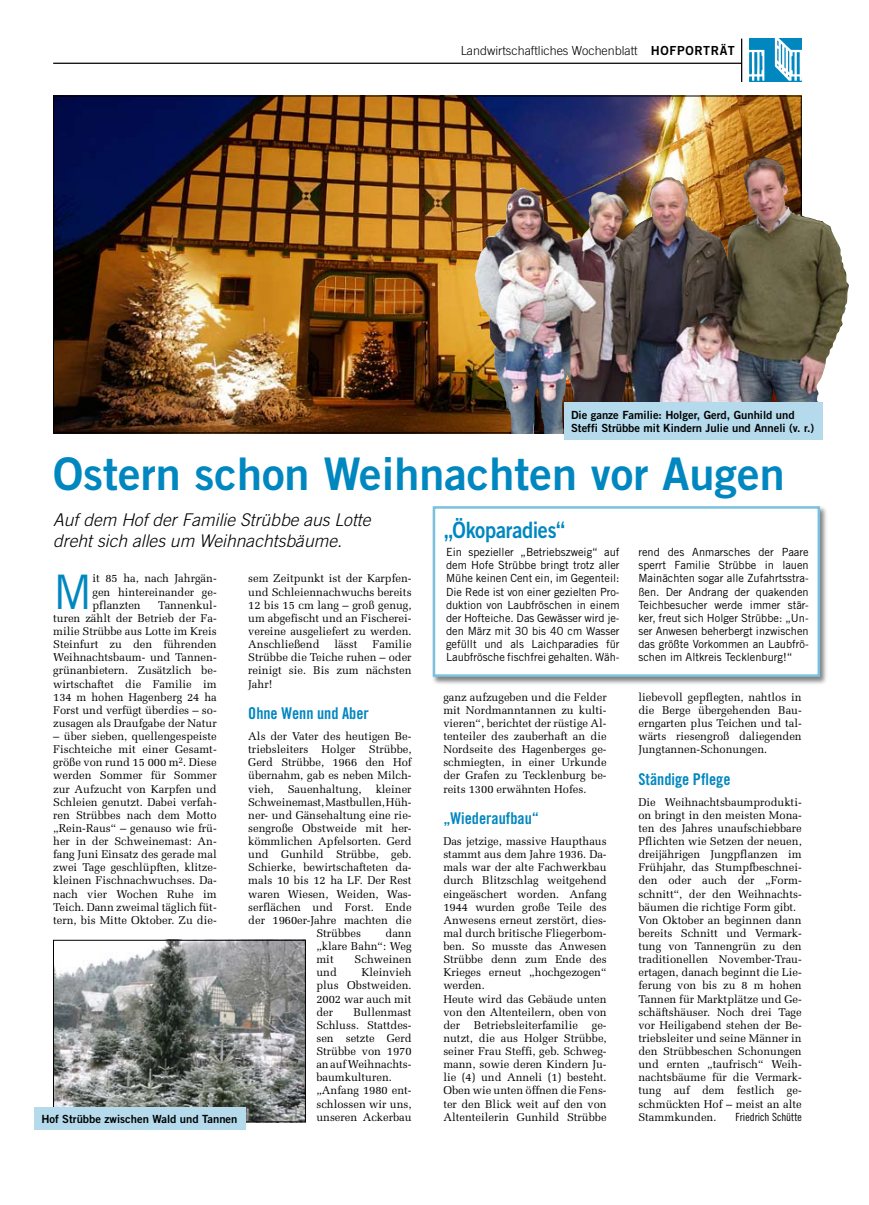
<style>
.page{position:relative;width:869px;height:1205px;background:#fff}
.page>*{position:absolute;margin:0;border:0;box-sizing:border-box;transform-origin:0 0}
.t1{font:47.62px "Trade Gothic LT";color:#0087c0}
.t2{font:45px "Trade Gothic LT Bold Two";color:#0087c0}
.t3{font:22.5px "Trade Gothic LT Bold Two";letter-spacing:-.015em;color:#0087c0;scale:.89 1}
.t4{font:italic 300 17.5px/21.2px "Trade Gothic LT";color:#000}
.t5{font:16.25px "Trade Gothic LT Bold Cond Twenty";color:#0087c0}
.t6{font:300 12.5px "Trade Gothic LT";color:#000}
.t7{font:11.25px/13.1px "Melior LT";color:#000;text-align:justify}
.t8{font:11.25px/13.1px "Trade Gothic LT";color:#000;text-align:justify}
.t9{font:11.25px/13.1px "Trade Gothic LT Bold Two";color:#000}
.t10{font:11.25px "Trade Gothic LT Cond Eighteen";color:#000}
.s1{font-family:"Trade Gothic LT Bold Two";font-weight:400}
</style>
<div class="page">
<hr style="left:53px;top:63px;width:688px;height:1px;background:#000">
<hr style="left:740px;top:39px;width:2px;height:43px;background:#000">
<div style="left:748px;top:39px;width:53px;height:43px;background:#0087c0"></div>
<img style="left:748px;top:38px;width:54px;height:43px">
<img style="left:55px;top:942px;width:248px;height:178px">
<div style="left:53px;top:940px;width:252px;height:182px;border:1px solid #000"></div>
<img style="left:55px;top:98px;width:744px;height:333px">
<div style="left:430px;top:504px;width:398px;height:182px;background:#000;opacity:.5"></div>
<div style="left:434px;top:507px;width:384px;height:168px;background:#fff"></div>
<div style="left:432px;top:506px;width:387px;height:171px;border:2px solid #79c1df"></div>
<img style="left:687px;top:164px;width:161px;height:269px">
<div style="left:563px;top:402px;width:259px;height:38px;background:#b4daec"></div>
<div style="left:34px;top:1107px;width:211px;height:22px;background:#b4daec"></div>
<p class="t6" style="left:460px;top:44px;width:275px">Landwirtschaftliches Wochenblatt <span class="s1">hofportRät</span></p>
<p class="t9" style="left:570px;top:408px;width:245px">Die ganze Familie: Holger, Gerd, Gunhild und<br>Steffi Strübbe mit Kindern Julie und Anneli (v. r.)</p>
<h2 class="t2" style="left:53px;top:446px;width:732px">Ostern schon Weihnachten vor Augen</h2>
<h3 class="t4" style="left:53px;top:508px;width:319px">Auf dem Hof der Familie Strübbe aus Lotte dreht sich alles um Weihnachtsbäume.</h3>
<h3 class="t3" style="left:444px;top:515px;width:137px">„Ökoparadies“</h3>
<p class="t8" style="left:446px;top:545px;width:175px">Ein spezieller „Betriebszweig“ auf dem Hofe Strübbe bringt trotz aller Mühe keinen Cent ein, im Gegenteil:<br>Die Rede ist von einer gezielten Pro&shy;duktion von Laubfröschen in einem der Hofteiche. Das Gewässer wird je&shy;den März mit 30 bis 40 cm Wasser gefüllt und als Laichparadies für Laubfrösche fischfrei gehalten. Wäh-</p>
<p class="t8" style="left:638px;top:545px;width:172px">rend des Anmarsches der Paare sperrt Familie Strübbe in lauen Mainächten sogar alle Zufahrtsstra&shy;ßen. Der Andrang der quakenden Teichbesucher werde immer stär&shy;ker, freut sich Holger Strübbe: „Un&shy;ser Anwesen beherbergt inzwischen das größte Vorkommen an Laubfrö&shy;schen im Altkreis Tecklenburg!“</p>
<h1 class="t1" style="left:53px;top:563px;width:41px">M</h1>
<p class="t7" style="left:92px;top:572px;width:126px">it 85 ha, nach Jahrgän&shy;gen hintereinander ge&shy;pflanzten</p>
<p class="t7" style="left:248px;top:572px;width:165px">sem Zeitpunkt ist der Karpfen&shy;und Schleiennachwuchs bereits 12 bis 15 cm lang – groß genug, um abgefischt und an Fischerei&shy;vereine ausgeliefert zu werden.<br>Anschließend</p>
<p class="t7" style="left:53px;top:598px;width:165px;text-indent:105px">Tannenkul&shy;turen zählt der Betrieb der Fa&shy;milie Strübbe aus Lotte im Kreis Steinfurt zu den führenden Weihnachtsbaum- und Tannen&shy;grünanbietern. Zusätzlich be&shy;wirtschaftet die Familie im 134 m hohen Hagenberg 24 ha Forst und verfügt überdies – so&shy;zusagen als Draufgabe der Natur</p>
<p class="t7" style="left:53px;top:729px;width:165px">– über sieben, quellengespeiste Fischteiche mit einer Gesamt&shy;größe von rund 15 000 m<sup>2</sup>. Diese werden Sommer für Sommer zur Aufzucht von Karpfen und Schleien genutzt. Dabei verfah&shy;ren Strübbes nach dem Motto „Rein-Raus“ – genauso wie frü&shy;her in der Schweinemast: An&shy;fang Juni Einsatz des gerade mal zwei Tage geschlüpften, klitze&shy;kleinen Fischnachwuchses. Da&shy;nach vier Wochen Ruhe im Teich. Dann zweimal täglich füt&shy;tern, bis Mitte Oktober. Zu die-</p>
<p class="t7" style="left:248px;top:638px;width:165px;text-indent:124px">Familie Strübbe die Teiche ruhen – oder reinigt sie. Bis zum nächsten Jahr!</p>
<h3 class="t5" style="left:248px;top:703px;width:122px">Ohne Wenn und Aber</h3>
<p class="t7" style="left:248px;top:729px;width:165px">Als der Vater des heutigen Be&shy;triebsleiters Holger Strübbe, Gerd Strübbe, 1966 den Hof übernahm, gab es neben Milch&shy;vieh,</p>
<p class="t7" style="left:334px;top:638px;width:24px">lässt</p>
<p class="t7" style="left:443px;top:690px;width:165px">ganz aufzugeben und die Felder mit Nordmanntannen zu kulti&shy;vieren“, berichtet der rüstige Al&shy;tenteiler des zauberhaft an die Nordseite des Hagenberges ge&shy;schmiegten, in einer Urkunde der Grafen zu Tecklenburg be&shy;reits 1300 erwähnten Hofes.</p>
<h3 class="t5" style="left:443px;top:808px;width:97px">„Wiederaufbau“</h3>
<p class="t7" style="left:443px;top:834px;width:165px;text-align:left">Das jetzige, massive Haupthaus stammt aus dem Jahre 1936. Da&shy;mals war der alte Fachwerkbau durch Blitzschlag weitgehend eingeäschert worden. Anfang<br>1944 wurden große Teile des<br>Anwesens erneut zerstört, dies&shy;mal durch britische Fliegerbom&shy;ben. So musste das Anwesen<br>Strübbe denn zum Ende des<br>Krieges erneut „hochgezogen“ werden.<br>Heute wird das Gebäude unten von den Altenteilern, oben von der Betriebsleiterfamilie ge&shy;nutzt, die aus Holger Strübbe, seiner Frau Steffi, geb. Schweg&shy;mann, sowie deren Kindern Ju&shy;lie (4) und Anneli (1) besteht.<br>Oben wie unten öffnen die Fens&shy;ter den Blick weit auf den von<br>Altenteilerin Gunhild Strübbe</p>
<p class="t7" style="left:638px;top:690px;width:165px">liebevoll gepflegten, nahtlos in die Berge übergehenden Bau&shy;erngarten plus Teichen und tal&shy;wärts riesengroß daliegenden Jungtannen-Schonungen.</p>
<h3 class="t5" style="left:638px;top:769px;width:93px">Ständige Pflege</h3>
<p class="t7" style="left:638px;top:795px;width:165px;text-align:left">Die Weihnachtsbaumprodukti&shy;on bringt in den meisten Mona&shy;ten des Jahres unaufschiebbare<br>Pflichten wie Setzen der neuen, dreijährigen Jungpflanzen im<br>Frühjahr, das Stumpfbeschnei&shy;den oder auch der „Form&shy;schnitt“, der den Weihnachts&shy;bäumen die richtige Form gibt.<br>Von Oktober an beginnen dann bereits Schnitt und Vermark&shy;tung von Tannengrün zu den traditionellen November-Trau&shy;ertagen, danach beginnt die Lie&shy;ferung von bis zu 8 m hohen<br>Tannen für Marktplätze und Ge&shy;schäftshäuser. Noch drei Tage vor Heiligabend stehen der Be&shy;triebsleiter und seine Männer in den Strübbeschen Schonungen und ernten „taufrisch“ Weih&shy;nachtsbäume für die Vermark&shy;tung auf dem festlich ge&shy;schmückten Hof – meist an alte<br>Stammkunden.</p>
<p class="t7" style="left:288px;top:782px;width:75px">Sauenhaltung,</p>
<p class="t7" style="left:375px;top:782px;width:37px">kleiner</p>
<p class="t7" style="left:248px;top:795px;width:164px">Schweinemast, Mastbullen, Hüh-</p>
<p class="t7" style="left:248px;top:808px;width:165px">ner- und Gänsehaltung eine rie-</p>
<p class="t7" style="left:248px;top:821px;width:165px">sengroße Obstweide mit her-</p>
<p class="t7" style="left:248px;top:834px;width:165px">kömmlichen Apfelsorten. Gerd</p>
<p class="t7" style="left:248px;top:848px;width:165px">und Gunhild Strübbe, geb.</p>
<p class="t7" style="left:248px;top:861px;width:165px">Schierke, bewirtschafteten da-</p>
<p class="t7" style="left:248px;top:874px;width:165px">mals 10 bis 12 ha LF. Der Rest</p>
<p class="t7" style="left:248px;top:887px;width:164px">waren Wiesen, Weiden, Was-</p>
<p class="t7" style="left:248px;top:900px;width:165px">serflächen und Forst. Ende</p>
<p class="t7" style="left:248px;top:913px;width:165px">der 1960er-Jahre machten die</p>
<p class="t7" style="left:316px;top:926px;width:46px">Strübbes</p>
<p class="t7" style="left:316px;top:926px;width:97px;text-indent:69px">dann „klare Bahn“: Weg mit</p>
<p class="t7" style="left:354px;top:953px;width:58px">Schweinen</p>
<p class="t7" style="left:316px;top:966px;width:22px">und</p>
<p class="t7" style="left:316px;top:966px;width:97px;text-indent:45px">Kleinvieh plus Obstweiden.<br>2002 war auch mit der</p>
<p class="t7" style="left:316px;top:1005px;width:97px;text-align:left;text-indent:37px">Bullenmast<br>Schluss. Stattdes&shy;sen setzte Gerd<br>Strübbe von 1970 an auf Weihnachts&shy;baumkulturen. „Anfang 1980 ent&shy;schlossen wir uns, unseren Ackerbau</p>
<p class="t10" style="left:735px;top:1110px;width:68px">Friedrich Schütte</p>
<p class="t9" style="left:41px;top:1112px;width:197px">Hof Strübbe zwischen Wald und Tannen</p>
</div>
